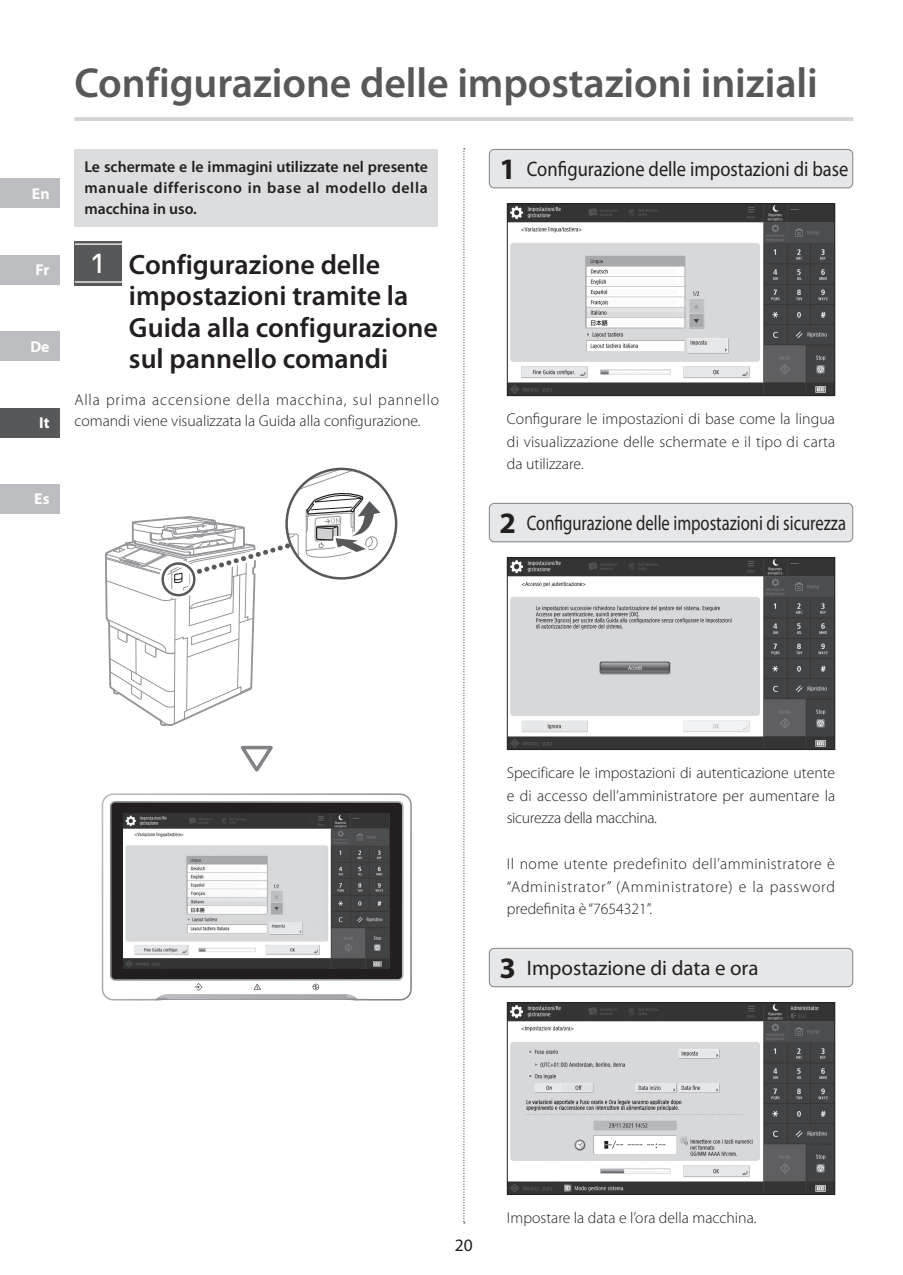
<style>
.page{position:relative;width:903px;height:1275px;background:#fff}
.page>*{position:absolute;margin:0;border:0;box-sizing:border-box;transform-origin:0 0}
.t1{font:600 42px "Myriad Pro";letter-spacing:-.005em;color:#57585a}
.t2{font:600 28px/31.5px "Myriad Pro";color:#231f20}
.t3{font:28px "OCRB";color:#fff}
.t4{font:21px "Myriad Pro";color:#231f20;scale:.79 1}
.t5{font:21px "Myriad Pro";color:#231f20;scale:.88 1}
.t6{font:21px "Myriad Pro";color:#231f20}
.t7{font:17.5px "Myriad Pro";color:#231f20}
.t8{font:300 15.75px/22.8px "Myriad Pro";letter-spacing:.005em;color:#231f20;text-align:justify}
.t9{font:600 15.75px/21px "Myriad Pro";letter-spacing:.045em;color:#231f20;text-align:justify}
.t10{font:700 15.75px "Myriad Pro";color:#fff}
.s1{font-weight:700;font-size:29.75px}
</style>
<div class="page">
<hr style="left:74px;top:117px;width:779px;height:4px;background:#d1d2d4">
<svg style="left:463px;top:148px;width:2px;height:1075px"></svg>
<div style="left:0;top:484px;width:60px;height:30px;background:#bcbdc0"></div>
<div style="left:0;top:255px;width:60px;height:30px;background:#bcbdc0"></div>
<div style="left:0;top:179px;width:60px;height:29px;background:#bcbdc0"></div>
<div style="left:0;top:331px;width:60px;height:30px;background:#bcbdc0"></div>
<div style="left:0;top:408px;width:60px;height:30px;background:#57585a"></div>
<div style="left:74px;top:149px;width:364px;height:77px;background:#dcdddf"></div>
<svg style="left:105px;top:467px;width:282px;height:259px"></svg>
<div style="left:285px;top:468px;width:112px;height:112px;border:2px solid #57585a;border-radius:50%"></div>
<svg style="left:240px;top:745px;width:33px;height:27px"></svg>
<svg style="left:102px;top:793px;width:310px;height:207px"></svg>
<svg style="left:103px;top:795px;width:307px;height:204px"></svg>
<svg style="left:110px;top:801px;width:293px;height:180px;background:#98989b"></svg>
<div style="left:112px;top:803px;width:290px;height:176px;background:#231f20"></div>
<svg style="left:155px;top:983px;width:204px;height:17px"></svg>
<img style="left:123px;top:813px;width:266px;height:156px">
<div style="left:75px;top:241px;width:47px;height:44px;background:#57585a"></div>
<hr style="left:75px;top:243px;width:47px;height:2px;background:#fff">
<hr style="left:75px;top:281px;width:47px;height:2px;background:#fff">
<img style="left:509px;top:205px;width:324px;height:189px">
<div style="left:507px;top:203px;width:328px;height:193px;border:1px solid #231f20"></div>
<img style="left:509px;top:559px;width:324px;height:189px">
<div style="left:507px;top:557px;width:328px;height:193px;border:1px solid #231f20"></div>
<img style="left:509px;top:1004px;width:324px;height:189px">
<div style="left:507px;top:1002px;width:328px;height:193px;border:1px solid #231f20"></div>
<div style="left:489px;top:149px;width:364px;height:39px;background:#e6e7e9;border-radius:5px"></div>
<div style="left:489px;top:149px;width:364px;height:39px;border:1px solid #808285;border-radius:5px"></div>
<div style="left:489px;top:503px;width:364px;height:39px;background:#e6e7e9;border-radius:5px"></div>
<div style="left:489px;top:503px;width:364px;height:39px;border:1px solid #808285;border-radius:5px"></div>
<div style="left:489px;top:948px;width:364px;height:39px;background:#e6e7e9;border-radius:5px"></div>
<div style="left:489px;top:948px;width:364px;height:39px;border:1px solid #808285;border-radius:5px"></div>
<p class="t10" style="left:32px;top:183px;width:19px">En</p>
<p class="t10" style="left:36px;top:260px;width:15px">Fr</p>
<p class="t10" style="left:30px;top:336px;width:21px">De</p>
<p class="t10" style="left:39px;top:412px;width:12px">It</p>
<p class="t10" style="left:34px;top:489px;width:17px">Es</p>
<h1 class="t1" style="left:74px;top:56px;width:745px">Configurazione delle impostazioni iniziali</h1>
<p class="t9" style="left:84px;top:156px;width:345px">Le schermate e le immagini utilizzate nel presente manuale differiscono in base al modello della macchina in uso.</p>
<h2 class="t2" style="left:129px;top:248px;width:310px">Configurazione delle impostazioni tramite la<br>Guida alla configurazione sul pannello comandi</h2>
<p class="t8" style="left:74px;top:389px;width:366px;line-height:21px">Alla prima accensione della macchina, sul pannello comandi viene visualizzata la Guida alla configurazione.</p>
<h2 class="t3" style="left:90px;top:253px;width:18px">1</h2>
<h3 class="t5" style="left:499px;top:156px;width:398px"><span class="s1">1</span> Configurazione delle impostazioni di base</h3>
<p class="t8" style="left:507px;top:407px;width:330px">Configurare le impostazioni di base come la lingua di visualizzazione delle schermate e il tipo di carta da utilizzare.</p>
<h3 class="t4" style="left:499px;top:510px;width:440px"><span class="s1">2</span> Configurazione delle impostazioni di sicurezza</h3>
<p class="t8" style="left:507px;top:761px;width:330px">Specificare le impostazioni di autenticazione utente e di accesso dell’amministratore per aumentare la sicurezza della macchina.</p>
<p class="t8" style="left:507px;top:852px;width:329px">Il nome utente predefinito dell’amministratore è “Administrator” (Amministratore) e la password predefinita è “7654321”.</p>
<h3 class="t6" style="left:499px;top:955px;width:260px"><span class="s1">3</span> Impostazione di data e ora</h3>
<p class="t7" style="left:455px;top:1234px;width:19px">20</p>
<p class="t8" style="left:507px;top:1206px;width:251px">Impostare la data e l’ora della macchina.</p>
</div>
